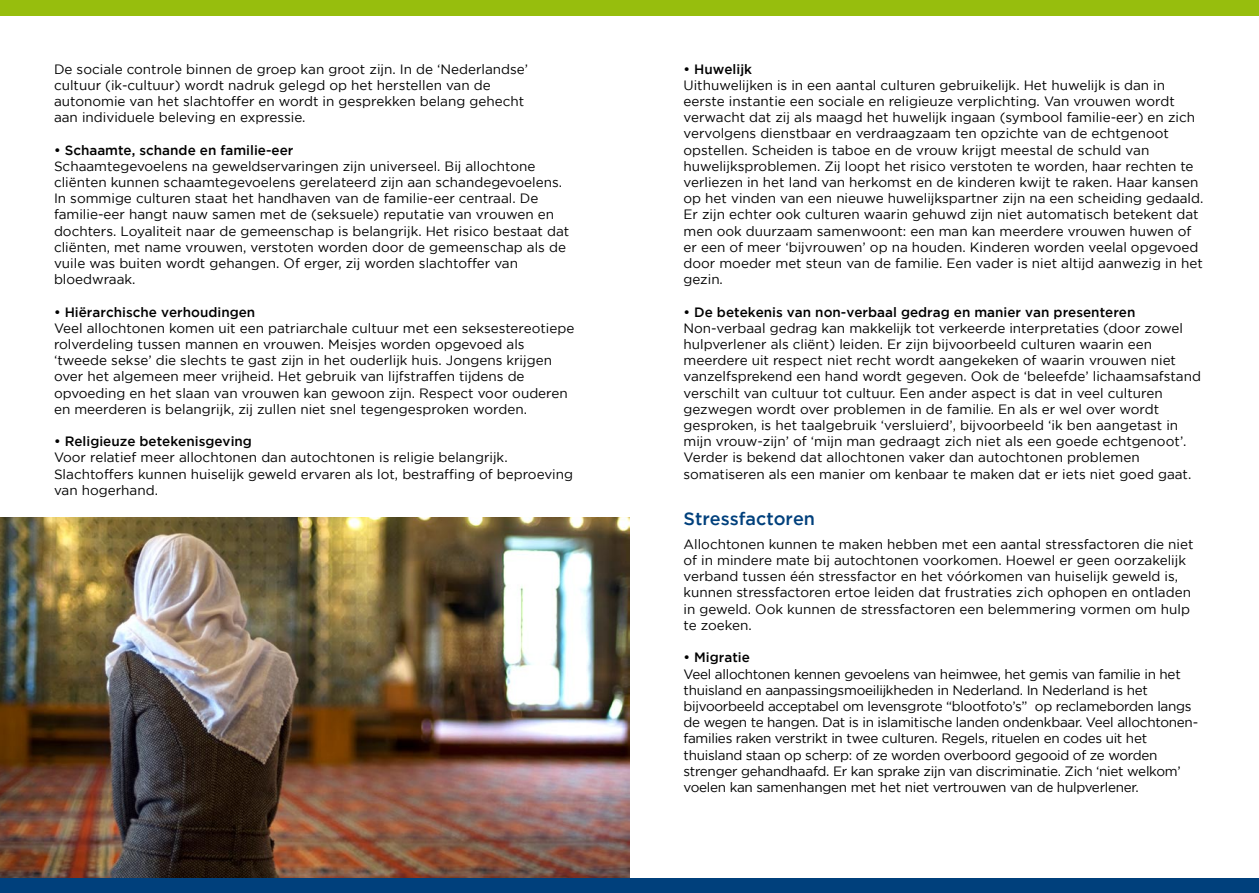
<style>
.page{position:relative;width:1259px;height:893px;background:#fff}
.page>*{position:absolute;margin:0;border:0;box-sizing:border-box;transform-origin:0 0}
.t1{font:500 18px "Gotham";color:#00407c}
.t2{font:13.5px/16.2px "Gotham";color:#000}
.t3{font:13.5px/16.2px "Gotham";letter-spacing:-.02em;color:#000}
.t4{font:500 13.5px "Gotham";color:#000}
</style>
<div class="page">
<img style="left:0;top:517px;width:629px;height:362px">
<div style="left:0;top:0;width:1259px;height:16px;background:#97be0d"></div>
<div style="left:0;top:879px;width:1259px;height:14px;background:#00407c"></div>
<p class="t2" style="left:54px;top:61px;width:476px">De sociale controle binnen de groep kan groot zijn. In de ‘Nederlandse’ cultuur (ik-cultuur) wordt nadruk gelegd op het herstellen van de autonomie van het slachtoffer en wordt in gesprekken belang gehecht aan individuele beleving en expressie.</p>
<p class="t4" style="left:54px;top:142px;width:241px">• Schaamte, schande en familie-eer</p>
<p class="t2" style="left:54px;top:158px;width:517px">Schaamtegevoelens na geweldservaringen zijn universeel. Bij allochtone cliënten kunnen schaamtegevoelens gerelateerd zijn aan schandegevoelens.<br>In sommige culturen staat het handhaven van de familie-eer centraal. De familie-eer hangt nauw samen met de (seksuele) reputatie van vrouwen en dochters. Loyaliteit naar de gemeenschap is belangrijk. Het risico bestaat dat cliënten, met name vrouwen, verstoten worden door de gemeenschap als de vuile was buiten wordt gehangen. Of erger, zij worden slachtoffer van bloedwraak.</p>
<p class="t4" style="left:54px;top:304px;width:203px">• Hiërarchische verhoudingen</p>
<p class="t2" style="left:54px;top:320px;width:522px">Veel allochtonen komen uit een patriarchale cultuur met een seksestereotiepe rolverdeling tussen mannen en vrouwen. Meisjes worden opgevoed als ‘tweede sekse’ die slechts te gast zijn in het ouderlijk huis. Jongens krijgen over het algemeen meer vrijheid. Het gebruik van lijfstraffen tijdens de opvoeding en het slaan van vrouwen kan gewoon zijn. Respect voor ouderen en meerderen is belangrijk, zij zullen niet snel tegengesproken worden.</p>
<p class="t4" style="left:54px;top:434px;width:199px">• Religieuze betekenisgeving</p>
<p class="t2" style="left:54px;top:449px;width:520px">Voor relatief meer allochtonen dan autochtonen is religie belangrijk.<br>Slachtoffers kunnen huiselijk geweld ervaren als lot, bestraffing of beproeving van hogerhand.</p>
<p class="t4" style="left:683px;top:61px;width:70px">• Huwelijk</p>
<p class="t2" style="left:683px;top:77px;width:521px">Uithuwelijken is in een aantal culturen gebruikelijk. Het huwelijk is dan in eerste instantie een sociale en religieuze verplichting. Van vrouwen wordt verwacht dat zij als maagd het huwelijk ingaan (symbool familie-eer) en zich vervolgens dienstbaar en verdraagzaam ten opzichte van de echtgenoot opstellen. Scheiden is taboe en de vrouw krijgt meestal de schuld van huwelijksproblemen. Zij loopt het risico verstoten te worden, haar rechten te verliezen in het land van herkomst en de kinderen kwijt te raken. Haar kansen op het vinden van een nieuwe huwelijkspartner zijn na een scheiding gedaald.<br>Er zijn echter ook culturen waarin gehuwd zijn niet automatisch betekent dat men ook duurzaam samenwoont: een man kan meerdere vrouwen huwen of er een of meer ‘bijvrouwen’ op na houden. Kinderen worden veelal opgevoed door moeder met steun van de familie. Een vader is niet altijd aanwezig in het gezin.</p>
<p class="t4" style="left:683px;top:304px;width:453px">• De betekenis van non-verbaal gedrag en manier van presenteren</p>
<p class="t2" style="left:683px;top:320px;width:519px">Non-verbaal gedrag kan makkelijk tot verkeerde interpretaties (door zowel hulpverlener als cliënt) leiden. Er zijn bijvoorbeeld culturen waarin een meerdere uit respect niet recht wordt aangekeken of waarin vrouwen niet vanzelfsprekend een hand wordt gegeven. Ook de ‘beleefde’ lichaamsafstand verschilt van cultuur tot cultuur. Een ander aspect is dat in veel culturen gezwegen wordt over problemen in de familie. En als er wel over wordt gesproken, is het taalgebruik ‘versluierd’, bijvoorbeeld ‘ik ben aangetast in mijn vrouw-zijn’ of ‘mijn man gedraagt zich niet als een goede echtgenoot’.<br>Verder is bekend dat allochtonen vaker dan autochtonen problemen somatiseren als een manier om kenbaar te maken dat er iets niet goed gaat.</p>
<h1 class="t1" style="left:683px;top:509px;width:133px">Stressfactoren</h1>
<p class="t2" style="left:683px;top:536px;width:511px">Allochtonen kunnen te maken hebben met een aantal stressfactoren die niet of in mindere mate bij autochtonen voorkomen. Hoewel er geen oorzakelijk verband tussen één stressfactor en het vóórkomen van huiselijk geweld is, kunnen stressfactoren ertoe leiden dat frustraties zich ophopen en ontladen in geweld. Ook kunnen de stressfactoren een belemmering vormen om hulp te zoeken.</p>
<p class="t4" style="left:683px;top:650px;width:68px">• Migratie</p>
<p class="t3" style="left:683px;top:665px;width:514px">Veel allochtonen kennen gevoelens van heimwee, het gemis van familie in het thuisland en aanpassingsmoeilijkheden in Nederland. In Nederland is het bijvoorbeeld acceptabel om levensgrote “blootfoto’s” op reclameborden langs de wegen te hangen. Dat is in islamitische landen ondenkbaar. Veel allochtonen&shy;families raken verstrikt in twee culturen. Regels, rituelen en codes uit het thuisland staan op scherp: of ze worden overboord gegooid of ze worden strenger gehandhaafd. Er kan sprake zijn van discriminatie. Zich ‘niet welkom’ voelen kan samenhangen met het niet vertrouwen van de hulpverlener.</p>
</div>
